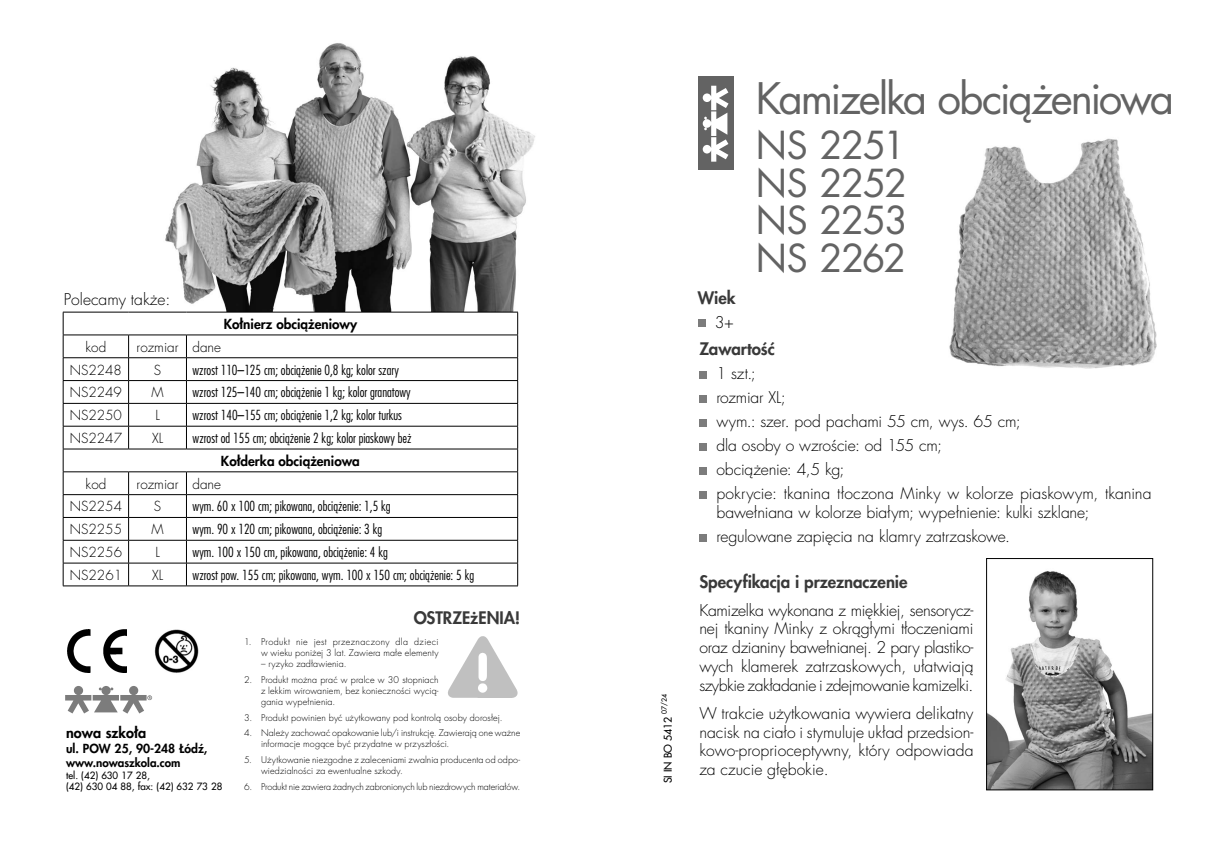
<style>
.page{position:relative;width:1217px;height:868px;background:#fff}
.page>*{position:absolute;margin:0;border:0;box-sizing:border-box;transform-origin:0 0}
.t1{font:42.3px "Futura LTS Book";letter-spacing:-.055em;color:#636363}
.t2{font:37.5px/37.5px "Futura LTS Book";letter-spacing:-.03em;color:#636363;text-align:justify}
.t3{font:800 16.8px "Futura LTS";letter-spacing:-.005em;color:#393939}
.t4{font:300 15.75px/18.9px "Futura LTS";letter-spacing:-.005em;color:#000}
.t5{font:800 14.4px "Futura LTS";color:#000}
.t6{font:300 condensed 13.5px "Futura LTS";color:#000}
.t7{font:300 13.5px "Futura LTS";color:#000}
.t8{font:800 13.5px "Futura LTS";color:#000}
.t9{font:800 12.15px "Futura LTS";color:#000}
.t10{font:800 11.55px "Futura LTS";color:#000}
.t11{font:10.5px "Futura LTS";color:#000}
.t12{font:9.75px/11.7px "Futura LTS";color:#000}
.t13{font:300 9px/10.8px "Futura LTS";letter-spacing:.01em;color:#000}
.t14{font:300 9px/10.8px "Futura LTS";letter-spacing:.03em;color:#000;text-align:right}
.t15{font:300 9px "Futura LTS";letter-spacing:-.01em;color:#000}
.t16{font:6.9px "Futura LTS";color:#000}
</style>
<div class="page">
<div style="left:699px;top:371px;width:7px;height:7px;background:#7c7c7c"></div>
<div style="left:699px;top:395px;width:7px;height:7px;background:#7c7c7c"></div>
<div style="left:699px;top:419px;width:7px;height:7px;background:#7c7c7c"></div>
<div style="left:699px;top:443px;width:7px;height:7px;background:#7c7c7c"></div>
<div style="left:699px;top:467px;width:7px;height:7px;background:#7c7c7c"></div>
<div style="left:699px;top:491px;width:7px;height:7px;background:#7c7c7c"></div>
<div style="left:699px;top:534px;width:7px;height:7px;background:#7c7c7c"></div>
<div style="left:697px;top:77px;width:36px;height:93px;background:#636363"></div>
<svg style="left:702px;top:86px;width:26px;height:76px"></svg>
<img style="left:67px;top:629px;width:59px;height:43px">
<img style="left:448px;top:636px;width:70px;height:62px">
<svg style="left:65px;top:686px;width:87px;height:27px"></svg>
<div style="left:697px;top:319px;width:8px;height:7px;background:#7c7c7c"></div>
<img style="left:154px;top:629px;width:45px;height:44px">
<img style="left:988px;top:571px;width:162px;height:217px">
<div style="left:986px;top:558px;width:166px;height:232px;border:1px solid #000"></div>
<img style="left:949px;top:138px;width:208px;height:231px">
<img style="left:152px;top:43px;width:383px;height:269px">
<hr style="left:63px;top:312px;width:66px;height:1px;background:#000">
<hr style="left:129px;top:312px;width:57px;height:1px;background:#000">
<hr style="left:186px;top:312px;width:332px;height:1px;background:#000">
<hr style="left:63px;top:334px;width:66px;height:1px;background:#000">
<hr style="left:129px;top:334px;width:57px;height:1px;background:#000">
<hr style="left:186px;top:334px;width:332px;height:1px;background:#000">
<hr style="left:63px;top:357px;width:66px;height:1px;background:#000">
<hr style="left:129px;top:357px;width:57px;height:1px;background:#000">
<hr style="left:186px;top:357px;width:332px;height:1px;background:#000">
<hr style="left:63px;top:380px;width:66px;height:1px;background:#000">
<hr style="left:129px;top:380px;width:57px;height:1px;background:#000">
<hr style="left:186px;top:380px;width:332px;height:1px;background:#000">
<hr style="left:63px;top:403px;width:66px;height:1px;background:#000">
<hr style="left:129px;top:403px;width:57px;height:1px;background:#000">
<hr style="left:186px;top:403px;width:332px;height:1px;background:#000">
<hr style="left:63px;top:426px;width:66px;height:1px;background:#000">
<hr style="left:129px;top:426px;width:57px;height:1px;background:#000">
<svg style="left:128px;top:335px;width:1px;height:113px"></svg>
<hr style="left:186px;top:426px;width:332px;height:1px;background:#000">
<svg style="left:186px;top:335px;width:1px;height:113px"></svg>
<hr style="left:63px;top:448px;width:66px;height:1px;background:#000">
<hr style="left:129px;top:448px;width:57px;height:1px;background:#000">
<hr style="left:186px;top:448px;width:332px;height:1px;background:#000">
<hr style="left:63px;top:471px;width:66px;height:1px;background:#000">
<hr style="left:129px;top:471px;width:57px;height:1px;background:#000">
<hr style="left:186px;top:471px;width:332px;height:1px;background:#000">
<hr style="left:63px;top:494px;width:66px;height:1px;background:#000">
<hr style="left:129px;top:494px;width:57px;height:1px;background:#000">
<hr style="left:186px;top:494px;width:332px;height:1px;background:#000">
<hr style="left:63px;top:517px;width:66px;height:1px;background:#000">
<hr style="left:129px;top:517px;width:57px;height:1px;background:#000">
<hr style="left:186px;top:517px;width:332px;height:1px;background:#000">
<hr style="left:63px;top:540px;width:66px;height:1px;background:#000">
<hr style="left:129px;top:540px;width:57px;height:1px;background:#000">
<hr style="left:186px;top:540px;width:332px;height:1px;background:#000">
<hr style="left:63px;top:562px;width:66px;height:1px;background:#000">
<svg style="left:63px;top:312px;width:1px;height:273px"></svg>
<hr style="left:129px;top:562px;width:57px;height:1px;background:#000">
<svg style="left:128px;top:472px;width:1px;height:113px"></svg>
<hr style="left:186px;top:562px;width:332px;height:1px;background:#000">
<svg style="left:186px;top:472px;width:1px;height:113px"></svg>
<svg style="left:517px;top:312px;width:1px;height:273px"></svg>
<hr style="left:63px;top:585px;width:66px;height:1px;background:#000">
<hr style="left:129px;top:585px;width:57px;height:1px;background:#000">
<hr style="left:186px;top:585px;width:332px;height:1px;background:#000">
<p class="t4" style="left:64px;top:290px;width:108px">Polecamy także:</p>
<p class="t3" style="left:697px;top:286px;width:39px">Wiek</p>
<p class="t8" style="left:224px;top:315px;width:135px">Kołnierz obciążeniowy</p>
<p class="t4" style="left:714px;top:313px;width:21px">3+</p>
<h1 class="t1" style="left:755px;top:72px;width:419px">Kamizelka obciążeniowa</h1>
<h2 class="t2" style="left:755px;top:127px;width:153px">NS 2251<br>NS 2252<br>NS 2253<br>NS 2262</h2>
<p class="t7" style="left:85px;top:338px;width:22px">kod</p>
<p class="t7" style="left:136px;top:338px;width:86px">rozmiar dane</p>
<p class="t7" style="left:70px;top:361px;width:54px">NS2248</p>
<p class="t7" style="left:154px;top:361px;width:9px">S</p>
<p class="t6" style="left:192px;top:361px;width:208px">wzrost 110–125 cm; obciążenie 0,8 kg; kolor szary</p>
<p class="t7" style="left:70px;top:384px;width:54px">NS2249</p>
<p class="t7" style="left:151px;top:384px;width:14px">M</p>
<p class="t6" style="left:192px;top:384px;width:220px">wzrost 125–140 cm; obciążenie 1 kg; kolor granatowy</p>
<p class="t7" style="left:70px;top:407px;width:54px">NS2250</p>
<p class="t7" style="left:155px;top:407px;width:6px">L</p>
<p class="t6" style="left:192px;top:407px;width:211px">wzrost 140–155 cm; obciążenie 1,2 kg; kolor turkus</p>
<p class="t7" style="left:70px;top:430px;width:54px">NS2247</p>
<p class="t7" style="left:152px;top:430px;width:13px">XL</p>
<p class="t6" style="left:192px;top:430px;width:220px">wzrost od 155 cm; obciążenie 2 kg; kolor piaskowy beż</p>
<p class="t8" style="left:221px;top:452px;width:140px">Kołderka obciążeniowa</p>
<p class="t7" style="left:86px;top:475px;width:22px">kod</p>
<p class="t7" style="left:137px;top:475px;width:86px">rozmiar dane</p>
<p class="t7" style="left:70px;top:498px;width:54px">NS2254</p>
<p class="t7" style="left:154px;top:498px;width:9px">S</p>
<p class="t6" style="left:192px;top:498px;width:200px">wym. 60 x 100 cm; pikowana, obciążenie: 1,5 kg</p>
<p class="t7" style="left:70px;top:521px;width:54px">NS2255</p>
<p class="t7" style="left:151px;top:521px;width:14px">M</p>
<p class="t6" style="left:192px;top:521px;width:191px">wym. 90 x 120 cm; pikowana, obciążenie: 3 kg</p>
<p class="t7" style="left:70px;top:544px;width:54px">NS2256</p>
<p class="t7" style="left:155px;top:544px;width:6px">L</p>
<p class="t6" style="left:192px;top:544px;width:197px">wym. 100 x 150 cm, pikowana, obciążenie: 4 kg</p>
<p class="t7" style="left:70px;top:566px;width:54px">NS2261</p>
<p class="t7" style="left:152px;top:566px;width:13px">XL</p>
<p class="t6" style="left:192px;top:567px;width:283px">wzrost pow. 155 cm; pikowana, wym. 100 x 150 cm; obciążenie: 5 kg</p>
<p class="t5" style="left:66px;top:723px;width:82px">nowa szko³a</p>
<p class="t9" style="left:66px;top:740px;width:143px">ul. POW 25, 90-248 £ódŸ,</p>
<p class="t10" style="left:66px;top:754px;width:116px">www.nowaszkola.com</p>
<p class="t12" style="left:66px;top:769px;width:158px">tel. (42) 630 17 28,<br>(42) 630 04 88, fax: (42) 632 73 28</p>
<p class="t3" style="left:413px;top:606px;width:108px">OSTRZE¿ENIA!</p>
<p class="t14" style="left:244px;top:637px;width:196px">1. Produkt nie jest przeznaczony dla dzieci w wieku poni¿ej 3 lat. Zawiera małe elementy</p>
<p class="t13" style="left:261px;top:658px;width:87px">– ryzyko zadławienia.</p>
<p class="t13" style="left:261px;top:674px;width:179px;text-align:justify;text-indent:-17px">2. Produkt można prać w pralce w 30 stopniach z lekkim wirowaniem, bez konieczności wycią&shy;gania wypełnienia.</p>
<p class="t13" style="left:244px;top:712px;width:260px">3. Produkt powinien być użytkowany pod kontrolą osoby dorosłej.</p>
<p class="t13" style="left:261px;top:727px;width:261px;text-indent:-17px">4. Należy zachować opakowanie lub/i instrukcję. Zawierają one ważne informacje mogące być przydatne w przyszłości.</p>
<p class="t13" style="left:261px;top:754px;width:261px;text-indent:-17px">5. Użytkowanie niezgodne z zaleceniami zwalnia producenta od odpo&shy;wiedzialności za ewentualne szkody.</p>
<p class="t15" style="left:244px;top:781px;width:278px">6. Produkt nie zawiera żadnych zabronionych lub niezdrowych materiałów.</p>
<p class="t16" style="left:659px;top:713px;width:21px;rotate:-90deg">07/24</p>
<p class="t11" style="left:660px;top:783px;width:68px;rotate:-90deg">SI IN BO 5412</p>
<p class="t3" style="left:699px;top:338px;width:77px">Zawartość</p>
<p class="t4" style="left:716px;top:362px;width:436px;line-height:24px">1 szt.;<br>rozmiar XL;<br>wym.: szer. pod pachami 55 cm, wys. 65 cm;<br>dla osoby o wzroście: od 155 cm;<br>obciążenie: 4,5 kg;<br>pokrycie: tkanina tłoczona Minky w kolorze piaskowym, tkanina</p>
<p class="t4" style="left:716px;top:501px;width:374px;line-height:24px">bawełniana w kolorze białym; wypełnienie: kulki szklane; regulowane zapięcia na klamry zatrzaskowe.</p>
<p class="t3" style="left:699px;top:570px;width:209px">Specyfikacja i przeznaczenie</p>
<p class="t4" style="left:699px;top:600px;width:275px;text-align:justify">Kamizelka wykonana z miękkiej, sensorycz&shy;nej tkaniny Minky z okrągłymi tłoczeniami oraz dzianiny bawełnianej. 2 pary plastiko&shy;wych klamerek zatrzaskowych, ułatwiają szybkie zakładanie i zdejmowanie kamizelki.</p>
<p class="t4" style="left:699px;top:703px;width:275px;text-align:justify">W trakcie użytkowania wywiera delikatny nacisk na ciało i stymuluje układ przedsion&shy;kowo-proprioceptywny, który odpowiada za czucie głębokie.</p>
</div>
